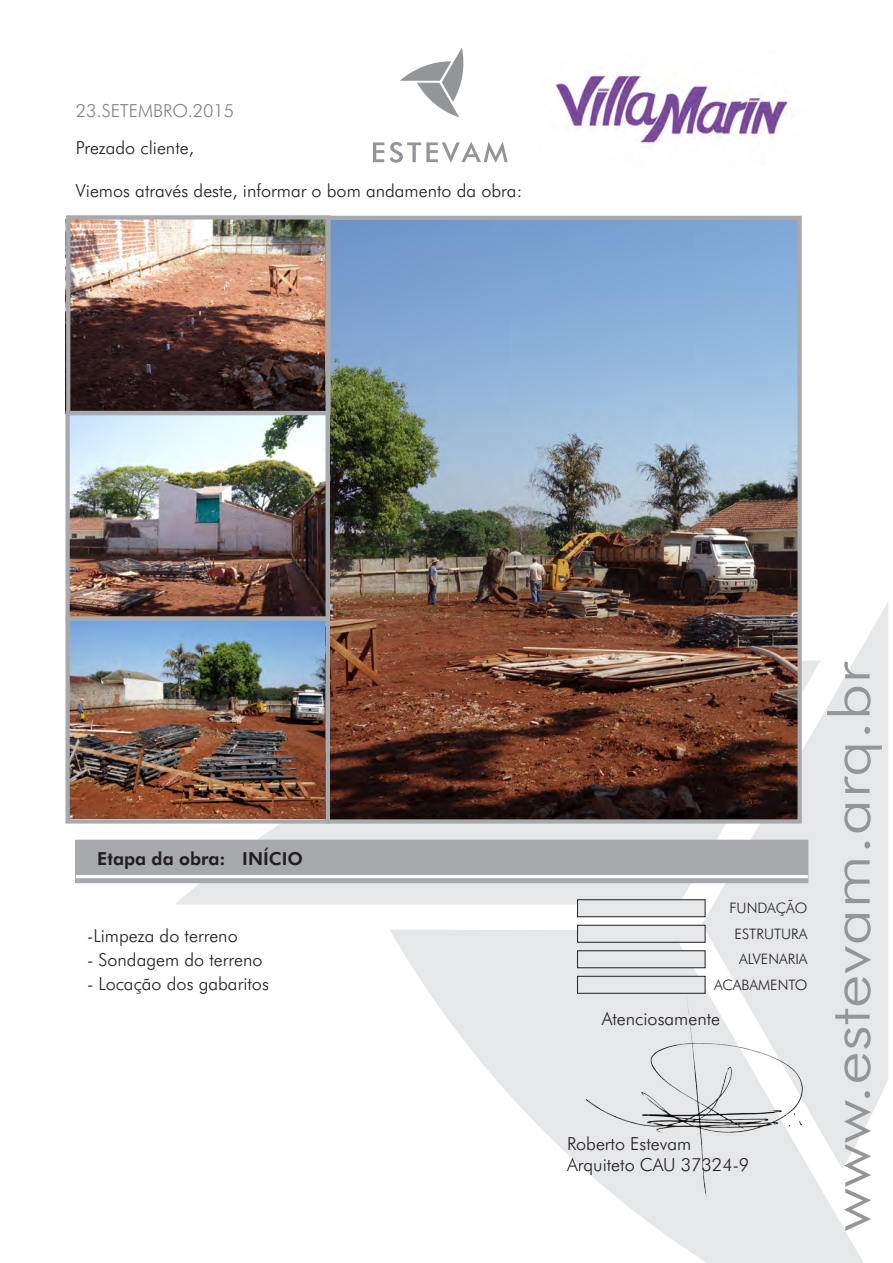
<style>
.page{position:relative;width:893px;height:1263px;background:#fff}
.page>*{position:absolute;margin:0;border:0;box-sizing:border-box;transform-origin:0 0}
.t1{font:300 56.25px "Futura BT";color:#939598;scale:1.21 1}
.t2{font:300 18px/21.6px "Futura BT";color:#231f20}
.t3{font:800 18px "Futura BT";color:#231f20}
.t4{font:300 18px "Futura BT";color:#808285}
.t5{font:300 14.4px/25.5px "Futura BT";color:#231f20;text-align:right}
</style>
<div class="page">
<svg style="left:175px;top:823px;width:527px;height:81px;background:#e6e7e9"></svg>
<svg style="left:702px;top:603px;width:186px;height:526px;fill:#e6e7e9"></svg>
<svg style="left:390px;top:929px;width:474px;height:334px;fill:#e6e7e9"></svg>
<img style="left:570px;top:971px;width:254px;height:230px">
<svg style="left:400px;top:48px;width:64px;height:70px"></svg>
<svg style="left:373px;top:142px;width:135px;height:21px"></svg>
<div style="left:76px;top:840px;width:732px;height:43px;background:#a8a9ad"></div>
<hr style="left:76px;top:875px;width:732px;height:3px;background:#fff">
<div style="left:578px;top:900px;width:127px;height:17px;background:#e6e7e9"></div>
<div style="left:577px;top:899px;width:128px;height:18px;border:1px solid #231f20"></div>
<div style="left:578px;top:925px;width:127px;height:17px;background:#e6e7e9"></div>
<div style="left:577px;top:925px;width:128px;height:17px;border:1px solid #231f20"></div>
<div style="left:578px;top:951px;width:127px;height:17px;background:#e6e7e9"></div>
<div style="left:577px;top:950px;width:128px;height:18px;border:1px solid #231f20"></div>
<div style="left:578px;top:976px;width:127px;height:17px;background:#e6e7e9"></div>
<div style="left:577px;top:976px;width:128px;height:17px;border:1px solid #231f20"></div>
<img style="left:555px;top:73px;width:234px;height:71px">
<img style="left:71px;top:220px;width:254px;height:190px">
<img style="left:70px;top:621px;width:255px;height:197px">
<img style="left:325px;top:220px;width:472px;height:598px">
<img style="left:70px;top:416px;width:255px;height:200px">
<div style="left:326px;top:216px;width:476px;height:607px;border:4px solid #a8a9ad"></div>
<div style="left:65px;top:616px;width:265px;height:207px;border:4px solid #a8a9ad"></div>
<div style="left:66px;top:215px;width:265px;height:200px;border:4px solid #a8a9ad"></div>
<div style="left:65px;top:411px;width:265px;height:210px;border:4px solid #a8a9ad"></div>
<p class="t4" style="left:76px;top:100px;width:160px">23.SETEMBRO.2015</p>
<p class="t2" style="left:76px;top:137px;width:119px">Prezado cliente,</p>
<p class="t2" style="left:76px;top:180px;width:448px">Viemos através deste, informar o bom andamento da obra:</p>
<p class="t3" style="left:97px;top:847px;width:207px">Etapa da obra: INÍCIO</p>
<p class="t2" style="left:87px;top:925px;width:152px">-Limpeza do terreno</p>
<p class="t2" style="left:87px;top:949px;width:177px">- Sondagem do terreno</p>
<p class="t2" style="left:87px;top:973px;width:183px">- Locação dos gabaritos</p>
<p class="t5" style="left:714px;top:895px;width:95px">FUNDAÇÃO<br>ESTRUTURA<br>ALVENARIA<br>ACABAMENTO</p>
<p class="t2" style="left:602px;top:1008px;width:120px">Atenciosamente</p>
<p class="t2" style="left:567px;top:1132px;width:184px">Roberto Estevam<br>Arquiteto CAU 37324-9</p>
<h1 class="t1" style="left:815px;top:1232px;width:473px;rotate:-90deg">www.estevam.arq.br</h1>
</div>
